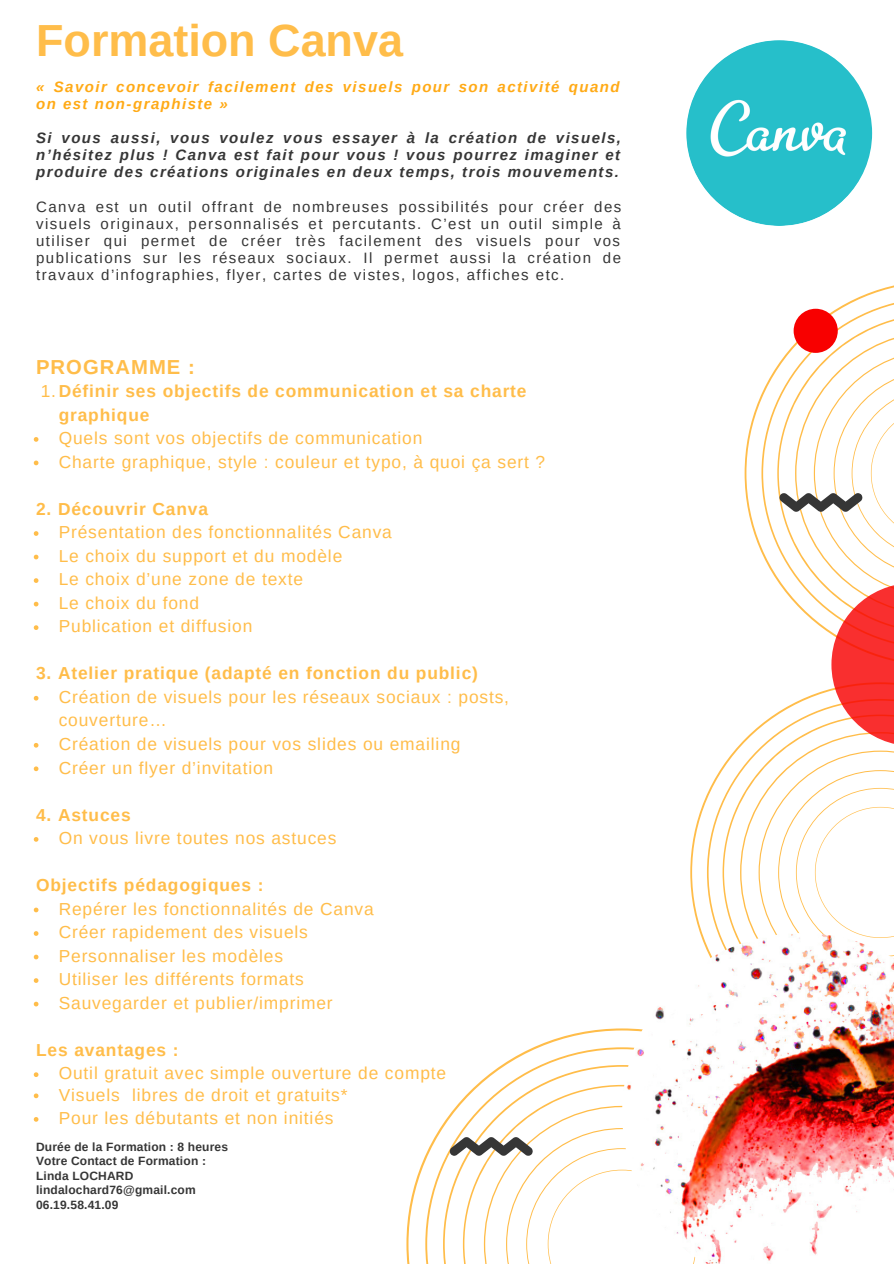
<style>
.page{position:relative;width:894px;height:1264px;background:#fff}
.page>*{position:absolute;margin:0;border:0;box-sizing:border-box;transform-origin:0 0}
.t1{font:700 44.85px "Arimo";color:#ffbd4a}
.t2{font:700 20.25px "Arimo";letter-spacing:.05em;color:#ffbd4a}
.t3{font:17.4px/23.5px "Arimo";letter-spacing:.05em;color:#ffbd4a}
.t4{font:700 17.4px/23.5px "Arimo";letter-spacing:.05em;color:#ffbd4a}
.t5{font:15px/17.1px "Arimo";letter-spacing:.095em;color:#363636;text-align:justify}
.t6{font:italic 700 15px/17.1px "Arimo";letter-spacing:.1em;color:#363636;text-align:justify}
.t7{font:italic 700 15px/17.1px "Arimo";letter-spacing:.1em;color:#ffaa16}
.t8{font:700 12px/14.7px "Arimo";letter-spacing:.015em;color:#363636}
.s1{font-weight:400}
</style>
<div class="page">
<svg style="left:34px;top:437px;width:4px;height:5px"></svg>
<svg style="left:34px;top:460px;width:4px;height:5px"></svg>
<svg style="left:34px;top:531px;width:4px;height:5px"></svg>
<svg style="left:34px;top:554px;width:4px;height:5px"></svg>
<svg style="left:34px;top:578px;width:4px;height:5px"></svg>
<svg style="left:34px;top:601px;width:4px;height:5px"></svg>
<svg style="left:34px;top:625px;width:4px;height:5px"></svg>
<svg style="left:34px;top:696px;width:4px;height:4px"></svg>
<svg style="left:34px;top:743px;width:4px;height:4px"></svg>
<svg style="left:34px;top:766px;width:4px;height:5px"></svg>
<svg style="left:34px;top:837px;width:4px;height:4px"></svg>
<svg style="left:34px;top:907px;width:4px;height:5px"></svg>
<svg style="left:34px;top:931px;width:4px;height:4px"></svg>
<svg style="left:34px;top:954px;width:4px;height:5px"></svg>
<svg style="left:34px;top:978px;width:4px;height:4px"></svg>
<svg style="left:34px;top:1001px;width:4px;height:5px"></svg>
<svg style="left:34px;top:1072px;width:4px;height:4px"></svg>
<svg style="left:34px;top:1093px;width:4px;height:5px"></svg>
<svg style="left:34px;top:1117px;width:4px;height:4px"></svg>
<svg style="left:690px;top:797px;width:16px;height:136px"></svg>
<svg style="left:706px;top:745px;width:33px;height:188px"></svg>
<svg style="left:804px;top:297px;width:89px;height:16px"></svg>
<svg style="left:406px;top:1028px;width:216px;height:235px"></svg>
<svg style="left:425px;top:1047px;width:197px;height:216px"></svg>
<svg style="left:739px;top:313px;width:154px;height:620px"></svg>
<div style="left:793px;top:309px;width:44px;height:44px;background:#f80000;border-radius:50%"></div>
<svg style="left:449px;top:1105px;width:173px;height:158px"></svg>
<img style="left:622px;top:933px;width:271px;height:330px">
<img style="left:686px;top:40px;width:185px;height:186px;border-radius:50%">
<h1 class="t1" style="left:36px;top:16px;width:368px">Formation Canva</h1>
<p class="t7" style="left:36px;top:78px;width:585px">« Savoir concevoir facilement des visuels pour son activité quand on est non-graphiste »</p>
<p class="t6" style="left:36px;top:129px;width:586px">Si vous aussi, vous voulez vous essayer à la création de visuels, n’hésitez plus ! Canva est fait pour vous ! vous pourrez imaginer et produire des créations originales en deux temps, trois mouvements.</p>
<p class="t5" style="left:36px;top:198px;width:586px">Canva est un outil offrant de nombreuses possibilités pour créer des visuels originaux, personnalisés et percutants. C’est un outil simple à utiliser qui permet de créer très facilement des visuels pour vos publications sur les réseaux sociaux. Il permet aussi la création de travaux d’infographies, flyer, cartes de vistes, logos, affiches etc.</p>
<p class="t2" style="left:36px;top:355px;width:160px">PROGRAMME :</p>
<p class="t4" style="left:59px;top:379px;width:469px;text-indent:-18px"><span class="s1">1.</span>Définir ses objectifs de communication et sa charte graphique</p>
<p class="t3" style="left:59px;top:426px;width:488px">Quels sont vos objectifs de communication<br>Charte graphique, style : couleur et typo, à quoi ça sert ?</p>
<p class="t4" style="left:36px;top:497px;width:173px">2. Découvrir Canva</p>
<p class="t3" style="left:59px;top:520px;width:334px">Présentation des fonctionnalités Canva<br>Le choix du support et du modèle<br>Le choix d’une zone de texte<br>Le choix du fond<br>Publication et diffusion</p>
<p class="t4" style="left:36px;top:661px;width:443px">3. Atelier pratique (adapté en fonction du public)</p>
<p class="t3" style="left:59px;top:685px;width:452px">Création de visuels pour les réseaux sociaux : posts, couverture…<br>Création de visuels pour vos slides ou emailing Créer un flyer d’invitation</p>
<p class="t4" style="left:36px;top:802px;width:96px">4. Astuces</p>
<p class="t3" style="left:59px;top:826px;width:279px">On vous livre toutes nos astuces</p>
<p class="t4" style="left:36px;top:873px;width:229px">Objectifs pédagogiques :</p>
<p class="t3" style="left:59px;top:896px;width:316px">Repérer les fonctionnalités de Canva<br>Créer rapidement des visuels<br>Personnaliser les modèles<br>Utiliser les différents formats<br>Sauvegarder et publier/imprimer</p>
<p class="t4" style="left:36px;top:1038px;width:144px">Les avantages :</p>
<p class="t3" style="left:59px;top:1062px;width:389px;line-height:21.1px">Outil gratuit avec simple ouverture de compte<br>Visuels libres de droit et gratuits*</p>
<p class="t3" style="left:59px;top:1106px;width:276px">Pour les débutants et non initiés</p>
<p class="t8" style="left:36px;top:1138px;width:193px">Durée de la Formation : 8 heures<br>Votre Contact de Formation :<br>Linda LOCHARD lindalochard76@gmail.com<br>06.19.58.41.09</p>
</div>
